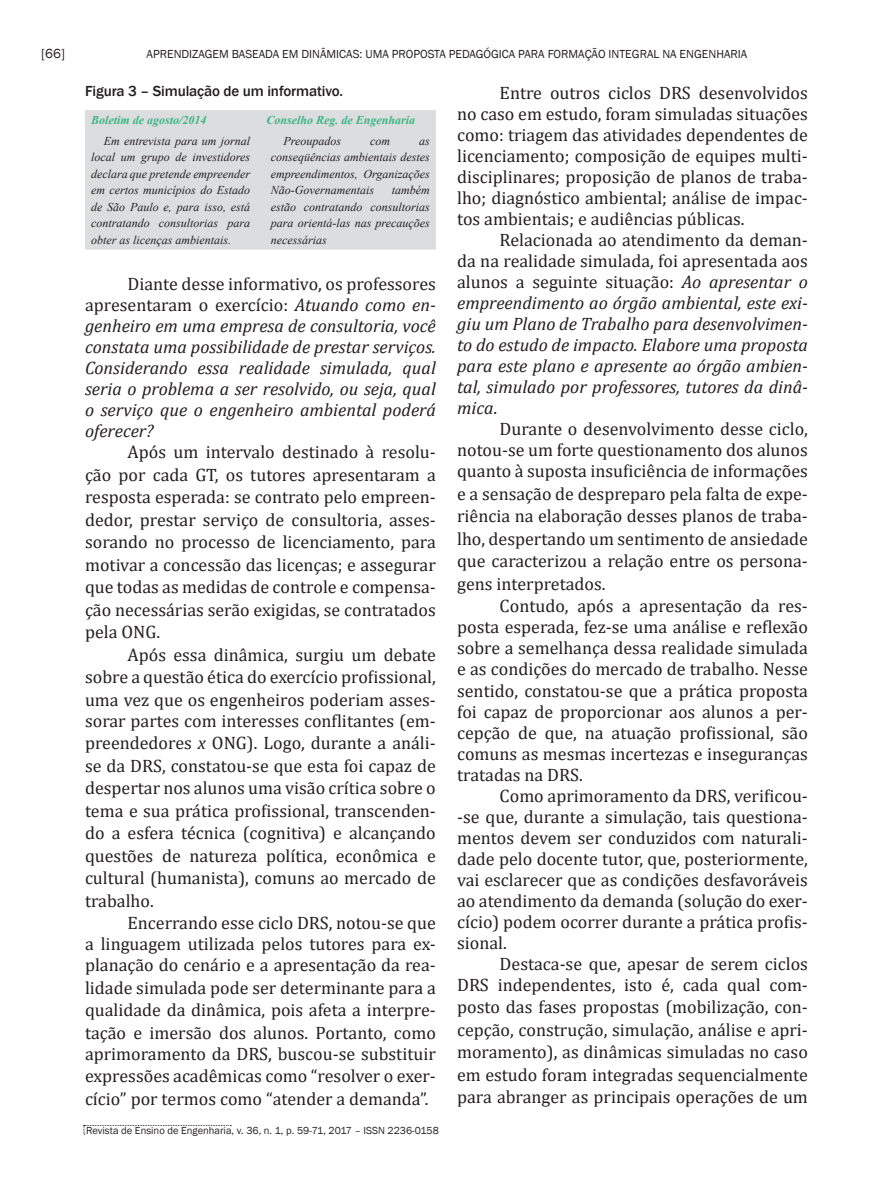
<style>
.page{position:relative;width:893px;height:1191px;background:#fff}
.page>*{position:absolute;margin:0;border:0;box-sizing:border-box;transform-origin:0 0}
.t1{font:18px/21px "Cambria";color:#231f20;text-align:justify}
.t2{font:italic 18px/21px "Cambria";color:#231f20;text-align:justify}
.t3{font:500 15px "Franklin Gothic";letter-spacing:-.01em;color:#231f20}
.t4{font:13.5px "Franklin Gothic";color:#231f20}
.t5{font:italic 12px/16.5px "Times New Roman";color:#231f20;text-align:justify}
.t6{font:12px "Franklin Gothic";color:#231f20}
.t7{font:italic 700 12px "Times New Roman";color:#3ab581}
.t8{font:italic 700 12px "Times New Roman";color:#3ab681}
.t9{font:10.5px "Franklin Gothic";color:#231f20}
.s1{font-style:normal}
.s2{font-style:italic}
</style>
<div class="page">
<svg style="left:84px;top:1125px;width:147px;height:9px"></svg>
<div style="left:85px;top:110px;width:351px;height:140px;background:#dcdddf"></div>
<p class="t4" style="left:41px;top:45px;width:25px">[66]</p>
<p class="t6" style="left:147px;top:46px;width:602px">APRENDIZAGEM BASEADA EM DINÂMICAS: UMA PROPOSTA PEDAGÓGICA PARA FORMAÇÃO INTEGRAL NA ENGENHARIA</p>
<p class="t3" style="left:85px;top:81px;width:260px">Figura 3 – Simulação de um informativo.</p>
<p class="t8" style="left:91px;top:112px;width:117px">Boletim de agosto/2014</p>
<p class="t7" style="left:266px;top:112px;width:150px">Conselho Reg. de Engenharia</p>
<p class="t5" style="left:91px;top:132px;width:161px;text-indent:13px">Em entrevista para um jornal local um grupo de investidores declara que pretende empreender em certos municípios do Estado de São Paulo e, para isso, está contratando consultorias para obter as licenças ambientais.</p>
<p class="t5" style="left:283px;top:132px;width:59px">Preoupados</p>
<p class="t5" style="left:370px;top:132px;width:21px">com</p>
<p class="t1" style="left:457px;top:82px;width:352px;text-indent:43px">Entre outros ciclos DRS desenvolvidos no caso em estudo, foram simuladas situações como: triagem das atividades dependentes de licenciamento; composição de equipes multi&shy;disciplinares; proposição de planos de traba&shy;lho; diagnóstico ambiental; análise de impac&shy;tos ambientais; e audiências públicas.</p>
<p class="t2" style="left:457px;top:229px;width:352px;text-indent:43px"><span class="s1">Relacionada ao atendimento da deman&shy;da na realidade simulada, foi apresentada aos alunos a seguinte situação:</span> Ao apresentar o empreendimento ao órgão ambiental, este exi&shy;giu um Plano de Trabalho para desenvolvimen&shy;to do estudo de impacto. Elabore uma proposta para este plano e apresente ao órgão ambien&shy;tal, simulado por professores, tutores da dinâ&shy;mica<span class="s1">.</span></p>
<p class="t1" style="left:457px;top:418px;width:352px;line-height:22px;text-indent:43px">Durante o desenvolvimento desse ciclo, notou-se um forte questionamento dos alunos quanto à suposta insuficiência de informações e a sensação de despreparo pela falta de expe&shy;riência na elaboração desses planos de traba&shy;lho, despertando um sentimento de ansiedade que caracterizou a relação entre os persona&shy;gens interpretados.</p>
<p class="t1" style="left:457px;top:596px;width:352px;text-indent:43px">Contudo, após a apresentação da res&shy;posta esperada, fez-se uma análise e reflexão sobre a semelhança dessa realidade simulada e as condições do mercado de trabalho. Nesse sentido, constatou-se que a prática proposta foi capaz de proporcionar aos alunos a per&shy;cepção de que, na atuação profissional, são comuns as mesmas incertezas e inseguranças tratadas na DRS.</p>
<p class="t1" style="left:457px;top:785px;width:352px;text-indent:43px">Como aprimoramento da DRS, verificou--se que, durante a simulação, tais questiona&shy;mentos devem ser conduzidos com naturali&shy;dade pelo docente tutor, que, posteriormente, vai esclarecer que as condições desfavoráveis ao atendimento da demanda (solução do exer&shy;cício) podem ocorrer durante a prática profis&shy;sional.</p>
<p class="t1" style="left:457px;top:952px;width:352px;line-height:22.2px;text-indent:43px">Destaca-se que, apesar de serem ciclos DRS independentes, isto é, cada qual com&shy;posto das fases propostas (mobilização, con&shy;cepção, construção, simulação, análise e apri&shy;moramento), as dinâmicas simuladas no caso em estudo foram integradas sequencialmente para abranger as principais operações de um</p>
<p class="t5" style="left:271px;top:132px;width:161px;text-indent:148px">as conseqüências ambientais destes empreendimentos, Organizações Não-Governamentais</p>
<p class="t5" style="left:271px;top:181px;width:161px;text-indent:121px">também estão contratando consultorias para orientá-las nas precauções necessárias</p>
<p class="t2" style="left:85px;top:273px;width:352px;text-indent:43px"><span class="s1">Diante desse informativo, os professores apresentaram o exercício:</span> Atuando como en&shy;genheiro em uma empresa de consultoria, você constata uma possibilidade de prestar serviços.<br>Considerando essa realidade simulada, qual seria o problema a ser resolvido, ou seja, qual o serviço que o engenheiro ambiental poderá oferecer?</p>
<p class="t1" style="left:85px;top:441px;width:352px;line-height:22.5px;text-indent:43px">Após um intervalo destinado à resolu&shy;ção por cada GT, os tutores apresentaram a resposta esperada: se contrato pelo empreen&shy;dedor, prestar serviço de consultoria, asses&shy;sorando no processo de licenciamento, para motivar a concessão das licenças; e assegurar que todas as medidas de controle e compensa&shy;ção necessárias serão exigidas, se contratados pela ONG.</p>
<p class="t1" style="left:85px;top:643px;width:352px;line-height:22.4px;text-indent:43px">Após essa dinâmica, surgiu um debate sobre a questão ética do exercício profissional, uma vez que os engenheiros poderiam asses&shy;sorar partes com interesses conflitantes (em&shy;preendedores <span class="s2">x</span> ONG). Logo, durante a análi&shy;se da DRS, constatou-se que esta foi capaz de despertar nos alunos uma visão crítica sobre o tema e sua prática profissional, transcenden&shy;do a esfera técnica (cognitiva) e alcançando questões de natureza política, econômica e cultural (humanista), comuns ao mercado de trabalho.</p>
<p class="t1" style="left:85px;top:912px;width:352px;line-height:21.9px;text-indent:43px">Encerrando esse ciclo DRS, notou-se que a linguagem utilizada pelos tutores para ex&shy;planação do cenário e a apresentação da rea&shy;lidade simulada pode ser determinante para a qualidade da dinâmica, pois afeta a interpre&shy;tação e imersão dos alunos. Portanto, como aprimoramento da DRS, buscou-se substituir expressões acadêmicas como “resolver o exer&shy;cício” por termos como “atender a demanda”.</p>
<p class="t9" style="left:86px;top:1124px;width:354px">Revista de Ensino de Engenharia, v. 36, n. 1, p. 59-71, 2017 – ISSN 2236-0158</p>
</div>
